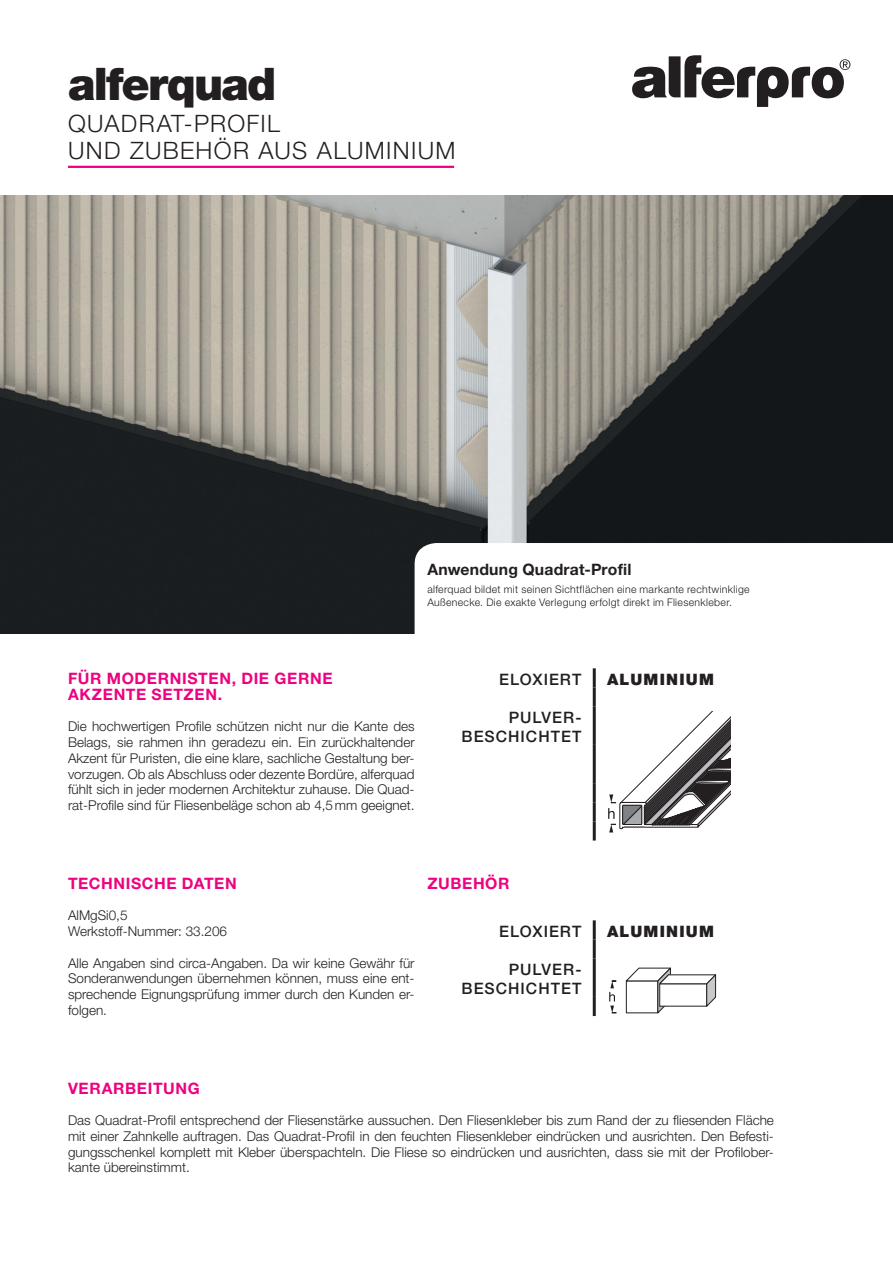
<style>
.page{position:relative;width:893px;height:1263px;background:#fff}
.page>*{position:absolute;margin:0;border:0;box-sizing:border-box;transform-origin:0 0}
.t1{font:900 45px "Helvetica Neue LT Std";letter-spacing:-.04em;color:#231f20}
.t2{font:300 24px/27.5px "Helvetica Neue LT Std";letter-spacing:.055em;color:#231f20}
.t3{font:700 15.75px/15.8px "Helvetica Neue LT Std";letter-spacing:.04em;color:#ed0280}
.t4{font:500 15.75px/19.5px "Helvetica Neue LT Std";letter-spacing:.065em;color:#231f20;text-align:right}
.t5{font:700 15.75px "Helvetica Neue LT Std";letter-spacing:.015em;color:#231f20}
.t6{font:900 15.75px "Helvetica Neue LT Std";letter-spacing:.08em;color:#231f20}
.t7{font:300 13.5px/15.8px "Helvetica Neue LT Std";color:#231f20;text-align:justify}
.t8{font:300 10.5px/13.5px "Helvetica Neue LT Std";letter-spacing:.03em;color:#231f20}
</style>
<div class="page">
<svg style="left:632px;top:55px;width:218px;height:52px"></svg>
<hr style="left:68px;top:166px;width:386px;height:2px;background:#ed0280">
<img style="left:0;top:196px;width:893px;height:437px">
<svg style="left:415px;top:543px;width:478px;height:90px"></svg>
<svg style="left:608px;top:712px;width:123px;height:120px"></svg>
<svg style="left:609px;top:981px;width:7px;height:32px"></svg>
<svg style="left:625px;top:967px;width:91px;height:47px"></svg>
<hr style="left:593px;top:707px;width:3px;height:38px;background:#231f20">
<hr style="left:593px;top:668px;width:3px;height:19px;background:#231f20">
<hr style="left:593px;top:687px;width:3px;height:20px;background:#231f20">
<hr style="left:593px;top:745px;width:3px;height:19px;background:#231f20">
<hr style="left:593px;top:764px;width:3px;height:19px;background:#231f20">
<hr style="left:593px;top:783px;width:3px;height:19px;background:#231f20">
<hr style="left:593px;top:802px;width:3px;height:19px;background:#231f20">
<hr style="left:593px;top:821px;width:3px;height:19px;background:#231f20">
<hr style="left:593px;top:959px;width:3px;height:38px;background:#231f20">
<hr style="left:593px;top:920px;width:3px;height:19px;background:#231f20">
<hr style="left:593px;top:939px;width:3px;height:20px;background:#231f20">
<hr style="left:593px;top:997px;width:3px;height:19px;background:#231f20">
<h1 class="t1" style="left:68px;top:57px;width:210px">alferquad</h1>
<h2 class="t2" style="left:68px;top:109px;width:389px">QUADRAT-PROFIL<br>UND ZUBEHÖR AUS ALUMINIUM</h2>
<p class="t5" style="left:427px;top:559px;width:206px">Anwendung Quadrat-Profil</p>
<p class="t8" style="left:427px;top:582px;width:324px">alferquad bildet mit seinen Sichtflächen eine markante rechtwinklige<br>Außenecke. Die exakte Verlegung erfolgt direkt im Fliesenkleber.</p>
<p class="t3" style="left:68px;top:670px;width:266px">FÜR MODERNISTEN, DIE GERNE<br>AKZENTE SETZEN.</p>
<p class="t7" style="left:68px;top:718px;width:348px">Die hochwertigen Profile schützen nicht nur die Kante des Belags, sie rahmen ihn geradezu ein. Ein zurückhaltender Akzent für Puristen, die eine klare, sachliche Gestaltung ber&shy;vorzugen. Ob als Abschluss oder dezente Bordüre, alferquad fühlt sich in jeder modernen Architektur zuhause. Die Quad&shy;rat-Profile sind für Fliesenbeläge schon ab 4,5mm geeignet.</p>
<p class="t4" style="left:499px;top:669px;width:84px">ELOXIERT</p>
<p class="t4" style="left:462px;top:707px;width:121px">PULVER-<br>BESCHICHTET</p>
<p class="t6" style="left:607px;top:670px;width:109px">ALUMINIUM</p>
<p class="t3" style="left:68px;top:875px;width:170px">TECHNISCHE DATEN</p>
<p class="t7" style="left:68px;top:907px;width:161px">AlMgSi0,5<br>Werkstoff-Nummer: 33.206</p>
<p class="t7" style="left:68px;top:955px;width:348px">Alle Angaben sind circa-Angaben. Da wir keine Gewähr für Sonderanwendungen übernehmen können, muss eine ent&shy;sprechende Eignungsprüfung immer durch den Kunden er&shy;folgen.</p>
<p class="t3" style="left:427px;top:875px;width:84px">ZUBEHÖR</p>
<p class="t4" style="left:499px;top:921px;width:84px">ELOXIERT</p>
<p class="t4" style="left:462px;top:959px;width:121px">PULVER-<br>BESCHICHTET</p>
<p class="t6" style="left:607px;top:922px;width:109px">ALUMINIUM</p>
<p class="t3" style="left:68px;top:1080px;width:133px">VERARBEITUNG</p>
<p class="t7" style="left:68px;top:1112px;width:707px">Das Quadrat-Profil entsprechend der Fliesenstärke aussuchen. Den Fliesenkleber bis zum Rand der zu fliesenden Fläche mit einer Zahnkelle auftragen. Das Quadrat-Profil in den feuchten Fliesenkleber eindrücken und ausrichten. Den Befesti&shy;gungsschenkel komplett mit Kleber überspachteln. Die Fliese so eindrücken und ausrichten, dass sie mit der Profilober&shy;kante übereinstimmt.</p>
</div>
